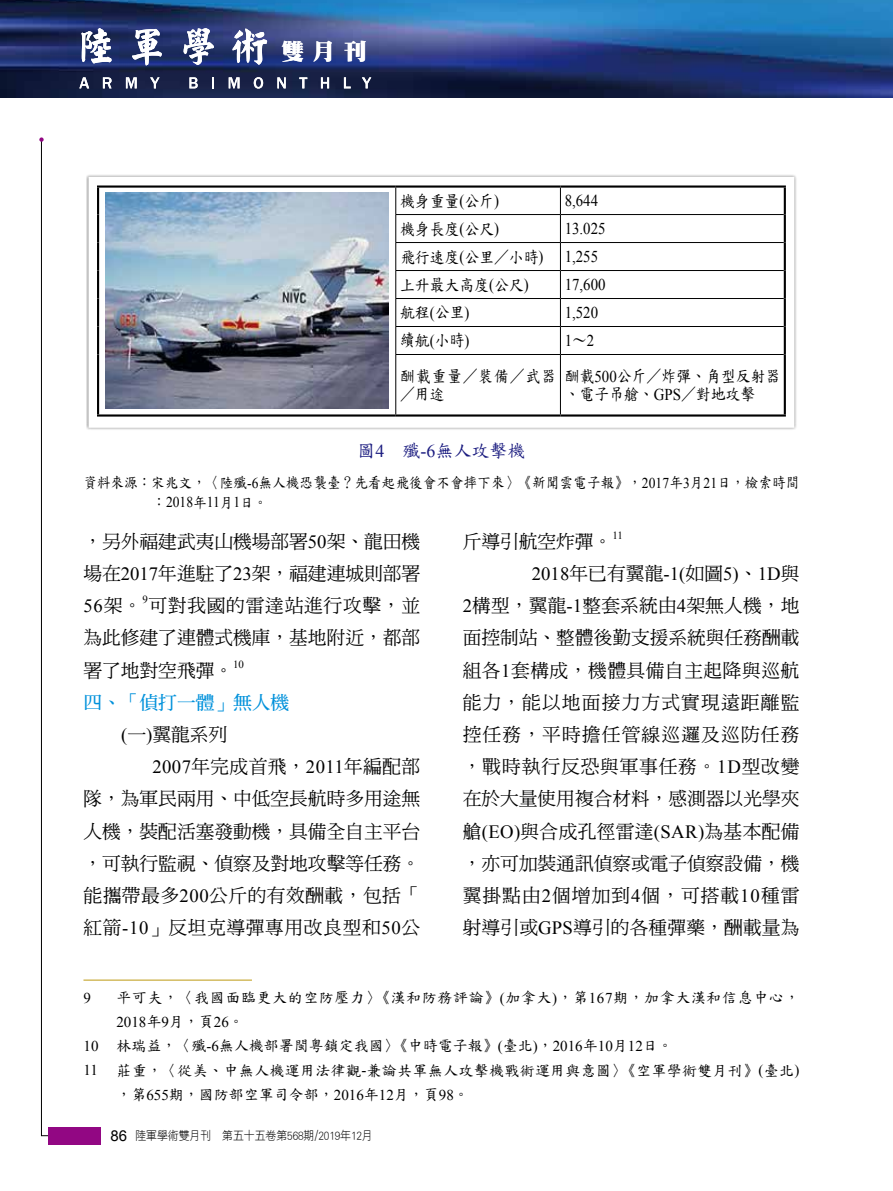
<style>
.page{position:relative;width:893px;height:1191px;background:#fff}
.page>*{position:absolute;margin:0;border:0;box-sizing:border-box;transform-origin:0 0}
.t1{font:22.5px "DF Ming UB HK BF";color:#fff}
.t2{font:18.75px/32.2px "DF Ming Md HK BF";color:#000;text-align:justify}
.t3{font:18.75px "DF Ming Md HK BF";letter-spacing:.035em;color:#000}
.t4{font:18.75px "Times New Roman";letter-spacing:.005em;color:#000}
.t5{font:18.75px "DF Ming Md HK BF";letter-spacing:.03em;color:#000}
.t6{font:18.75px "DF Ming Md HK BF";letter-spacing:.02em;color:#000}
.t7{font:18.75px "DF Ming Bd HK BF";color:#0091db}
.t8{font:18px "DF Kai Shu SB Estd BF";color:#1b1c80}
.t9{font:16.5px/18px "DF Kai Shu SB Estd BF";color:#000;scale:.9 1}
.t10{font:16.5px "Times New Roman";color:#000;scale:.9 1}
.t11{font:15px "DF Kai Shu SB Estd BF";color:#000}
.t12{font:15px "DF Kai Shu SB Estd BF";letter-spacing:.02em;color:#000;scale:.9 1}
.t13{font:15px "DF Kai Shu SB Estd BF";letter-spacing:.02em;color:#000}
.t14{font:15px "DF Kai Shu SB Estd BF";letter-spacing:.04em;color:#000}
.t15{font:15px "Times New Roman";color:#000}
.t16{font:15px "Times New Roman";color:#000;scale:.9 1}
.t17{font:12px "DF Hei Lt HKP BF";color:#000;scale:.9 1}
.s1{font-family:"Times New Roman"}
.s2{font-family:"DF Kai Shu SB Estd BF"}
.s3{font-family:"DF Ming Md HK BF"}
.s4{font-family:"Arial";font-size:15px}
</style>
<div class="page">
<img style="left:0;top:0;width:893px;height:97px">
<svg style="left:79px;top:77px;width:10px;height:11px"></svg>
<svg style="left:103px;top:77px;width:9px;height:11px"></svg>
<svg style="left:126px;top:77px;width:11px;height:11px"></svg>
<svg style="left:150px;top:77px;width:10px;height:11px"></svg>
<svg style="left:189px;top:77px;width:9px;height:11px"></svg>
<svg style="left:212px;top:77px;width:2px;height:11px"></svg>
<svg style="left:229px;top:77px;width:11px;height:11px"></svg>
<svg style="left:254px;top:77px;width:9px;height:12px"></svg>
<svg style="left:277px;top:77px;width:9px;height:11px"></svg>
<svg style="left:299px;top:77px;width:8px;height:11px"></svg>
<svg style="left:321px;top:77px;width:8px;height:11px"></svg>
<svg style="left:344px;top:77px;width:7px;height:11px"></svg>
<svg style="left:362px;top:77px;width:9px;height:11px"></svg>
<svg style="left:81px;top:28px;width:31px;height:35px"></svg>
<svg style="left:132px;top:29px;width:30px;height:37px"></svg>
<svg style="left:184px;top:28px;width:30px;height:37px"></svg>
<svg style="left:232px;top:29px;width:35px;height:36px"></svg>
<svg style="left:41px;top:142px;width:48px;height:994px"></svg>
<div style="left:48px;top:1127px;width:53px;height:17px;background:#920783"></div>
<svg style="left:39px;top:137px;width:5px;height:5px"></svg>
<hr style="left:83px;top:979px;width:169px;height:1px;background:#be9a11">
<div style="left:86px;top:174px;width:711px;height:256px;background:#000;opacity:.5"></div>
<div style="left:89px;top:177px;width:705px;height:251px;background:#fff"></div>
<hr style="left:395px;top:214px;width:165px;height:1px;background:#000">
<hr style="left:560px;top:214px;width:224px;height:1px;background:#000">
<hr style="left:395px;top:242px;width:165px;height:1px;background:#000">
<hr style="left:560px;top:242px;width:224px;height:1px;background:#000">
<hr style="left:395px;top:270px;width:165px;height:1px;background:#000">
<hr style="left:560px;top:270px;width:224px;height:1px;background:#000">
<hr style="left:395px;top:298px;width:165px;height:1px;background:#000">
<hr style="left:560px;top:298px;width:224px;height:1px;background:#000">
<hr style="left:395px;top:326px;width:165px;height:1px;background:#000">
<svg style="left:395px;top:188px;width:1px;height:166px"></svg>
<hr style="left:560px;top:326px;width:224px;height:1px;background:#000">
<svg style="left:560px;top:188px;width:1px;height:166px"></svg>
<hr style="left:395px;top:354px;width:165px;height:1px;background:#000">
<hr style="left:395px;top:355px;width:1px;height:59px;background:#000">
<hr style="left:560px;top:354px;width:224px;height:1px;background:#000">
<hr style="left:560px;top:355px;width:1px;height:59px;background:#000">
<hr style="left:97px;top:185px;width:299px;height:3px;background:#000">
<hr style="left:97px;top:188px;width:2px;height:26px;background:#000">
<hr style="left:97px;top:214px;width:2px;height:28px;background:#000">
<hr style="left:97px;top:242px;width:2px;height:28px;background:#000">
<hr style="left:97px;top:270px;width:2px;height:28px;background:#000">
<hr style="left:97px;top:298px;width:2px;height:28px;background:#000">
<hr style="left:97px;top:326px;width:2px;height:28px;background:#000">
<hr style="left:97px;top:354px;width:2px;height:60px;background:#000">
<hr style="left:97px;top:414px;width:299px;height:2px;background:#000">
<hr style="left:396px;top:185px;width:164px;height:3px;background:#000">
<hr style="left:560px;top:185px;width:226px;height:3px;background:#000">
<hr style="left:784px;top:188px;width:2px;height:26px;background:#000">
<hr style="left:784px;top:214px;width:2px;height:28px;background:#000">
<hr style="left:784px;top:242px;width:2px;height:28px;background:#000">
<hr style="left:784px;top:270px;width:2px;height:28px;background:#000">
<hr style="left:784px;top:298px;width:2px;height:28px;background:#000">
<hr style="left:784px;top:326px;width:2px;height:28px;background:#000">
<hr style="left:784px;top:354px;width:2px;height:60px;background:#000">
<hr style="left:396px;top:414px;width:164px;height:2px;background:#000">
<hr style="left:560px;top:414px;width:226px;height:2px;background:#000">
<img style="left:106px;top:192px;width:282px;height:217px">
<p class="t1" style="left:282px;top:40px;width:87px">雙月刊</p>
<p class="t9" style="left:400px;top:191px;width:111px">機身重量<span class="s1">(</span>公斤<span class="s1">)</span></p>
<p class="t10" style="left:565px;top:190px;width:39px">8,644</p>
<p class="t9" style="left:400px;top:219px;width:111px">機身長度<span class="s1">(</span>公尺<span class="s1">)</span></p>
<p class="t10" style="left:565px;top:218px;width:47px">13.025</p>
<p class="t9" style="left:400px;top:247px;width:161px">飛行速度<span class="s1">(</span>公里／小時<span class="s1">)</span></p>
<p class="t10" style="left:565px;top:246px;width:39px">1,255</p>
<p class="t9" style="left:400px;top:275px;width:144px">上升最大高度<span class="s1">(</span>公尺<span class="s1">)</span></p>
<p class="t10" style="left:565px;top:274px;width:47px">17,600</p>
<p class="t9" style="left:400px;top:303px;width:78px">航程<span class="s1">(</span>公里<span class="s1">)</span></p>
<p class="t10" style="left:565px;top:302px;width:39px">1,520</p>
<p class="t9" style="left:400px;top:331px;width:78px">續航<span class="s1">(</span>小時<span class="s1">)</span></p>
<p class="t10" style="left:565px;top:330px;width:35px">1<span class="s2">～</span>2</p>
<p class="t9" style="left:400px;top:367px;width:175px">酬載重量／裝備／武器／用途</p>
<p class="t9" style="left:565px;top:367px;width:241px">酬載<span class="s1">500</span>公斤／炸彈、角型反射器、電子吊艙、<span class="s1">GPS</span>／對地攻擊</p>
<p class="t8" style="left:357px;top:442px;width:169px">圖<span class="s1">4</span>　殲<span class="s1">-6</span>無人攻擊機</p>
<p class="t12" style="left:83px;top:475px;width:797px">資料來源：宋兆文，〈陸殲<span class="s1">-6</span>無人機恐襲臺？先看起飛後會不會摔下來〉《新聞雲電子報》，<span class="s1">2017</span>年<span class="s1">3</span>月<span class="s1">21</span>日，檢索時間</p>
<p class="t16" style="left:152px;top:492px;width:129px"><span class="s2">：</span>2018<span class="s2">年</span>11<span class="s2">月</span>1<span class="s2">日。</span></p>
<p class="t2" style="left:83px;top:525px;width:338px">，另外福建武夷山機場部署<span class="s1">50</span>架、龍田機場在<span class="s1">2017</span>年進駐了<span class="s1">23</span>架，福建連城則部署<span class="s1">56</span>架。<sup>9</sup>可對我國的雷達站進行攻擊，並為此修建了連體式機庫，基地附近，都部署了地對空飛彈。<sup>10</sup></p>
<p class="t7" style="left:83px;top:692px;width:207px">四、「偵打一體」無人機</p>
<p class="t2" style="left:121px;top:718px;width:107px"><span class="s1">(</span>一<span class="s1">)</span>翼龍系列</p>
<p class="t6" style="left:152px;top:757px;width:269px"><span class="s1">2007</span>年完成首飛，<span class="s1">2011</span>年編配部</p>
<p class="t2" style="left:83px;top:782px;width:338px">隊，為軍民兩用、中低空長航時多用途無</p>
<p class="t2" style="left:83px;top:815px;width:338px">人機，裝配活塞發動機，具備全自主平台</p>
<p class="t2" style="left:83px;top:847px;width:338px">，可執行監視、偵察及對地攻擊等任務。</p>
<p class="t5" style="left:83px;top:886px;width:338px">能攜帶最多<span class="s1">200</span>公斤的有效酬載，包括「</p>
<p class="t3" style="left:83px;top:918px;width:338px">紅箭<span class="s1">-10</span>」反坦克導彈專用改良型和<span class="s1">50</span>公</p>
<p class="t2" style="left:463px;top:525px;width:162px">斤導引航空炸彈。<sup>11</sup></p>
<p class="t4" style="left:532px;top:561px;width:269px">2018<span class="s3">年已有翼龍</span>-1(<span class="s3">如圖</span>5)<span class="s3">、</span>1D<span class="s3">與</span></p>
<p class="t2" style="left:463px;top:589px;width:338px"><span class="s1">2</span>構型，翼龍<span class="s1">-1</span>整套系統由<span class="s1">4</span>架無人機，地面控制站、整體後勤支援系統與任務酬載組各<span class="s1">1</span>套構成，機體具備自主起降與巡航能力，能以地面接力方式實現遠距離監控任務，平時擔任管線巡邏及巡防任務，戰時執行反恐與軍事任務。<span class="s1">1D</span>型改變在於大量使用複合材料，感測器以光學夾艙<span class="s1">(EO)</span>與合成孔徑雷達<span class="s1">(SAR)</span>為基本配備，亦可加裝通訊偵察或電子偵察設備，機翼掛點由<span class="s1">2</span>個增加到<span class="s1">4</span>個，可搭載<span class="s1">10</span>種雷射導引或<span class="s1">GPS</span>導引的各種彈藥，酬載量為</p>
<p class="t15" style="left:83px;top:987px;width:9px">9</p>
<p class="t14" style="left:116px;top:990px;width:685px">平可夫，〈我國面臨更大的空防壓力〉《漢和防務評論》<span class="s1">(</span>加拿大<span class="s1">)</span>，第<span class="s1">167</span>期，加拿大漢和信息中心，</p>
<p class="t15" style="left:116px;top:1012px;width:129px">2018<span class="s2">年</span>9<span class="s2">月，頁</span>26<span class="s2">。</span></p>
<p class="t11" style="left:84px;top:1038px;width:591px"><span class="s1">10</span> 林瑞益，〈殲<span class="s1">-6</span>無人機部署閩粵鎖定我國〉《中時電子報》<span class="s1">(</span>臺北<span class="s1">)</span>，<span class="s1">2016</span>年<span class="s1">10</span>月<span class="s1">12</span>日。</p>
<p class="t13" style="left:84px;top:1062px;width:717px"><span class="s1">11</span> 莊重，〈從美、中無人機運用法律觀<span class="s1">-</span>兼論共軍無人攻擊機戰術運用與意圖〉《空軍學術雙月刊》<span class="s1">(</span>臺北<span class="s1">)</span></p>
<p class="t11" style="left:116px;top:1086px;width:354px">，第<span class="s1">655</span>期，國防部空軍司令部，<span class="s1">2016</span>年<span class="s1">12</span>月，頁<span class="s1">98</span>。</p>
<p class="t17" style="left:111px;top:1129px;width:293px"><span class="s4">86</span> 陸軍學術雙月刊　第五十五卷第568期/2019年12月</p>
</div>
